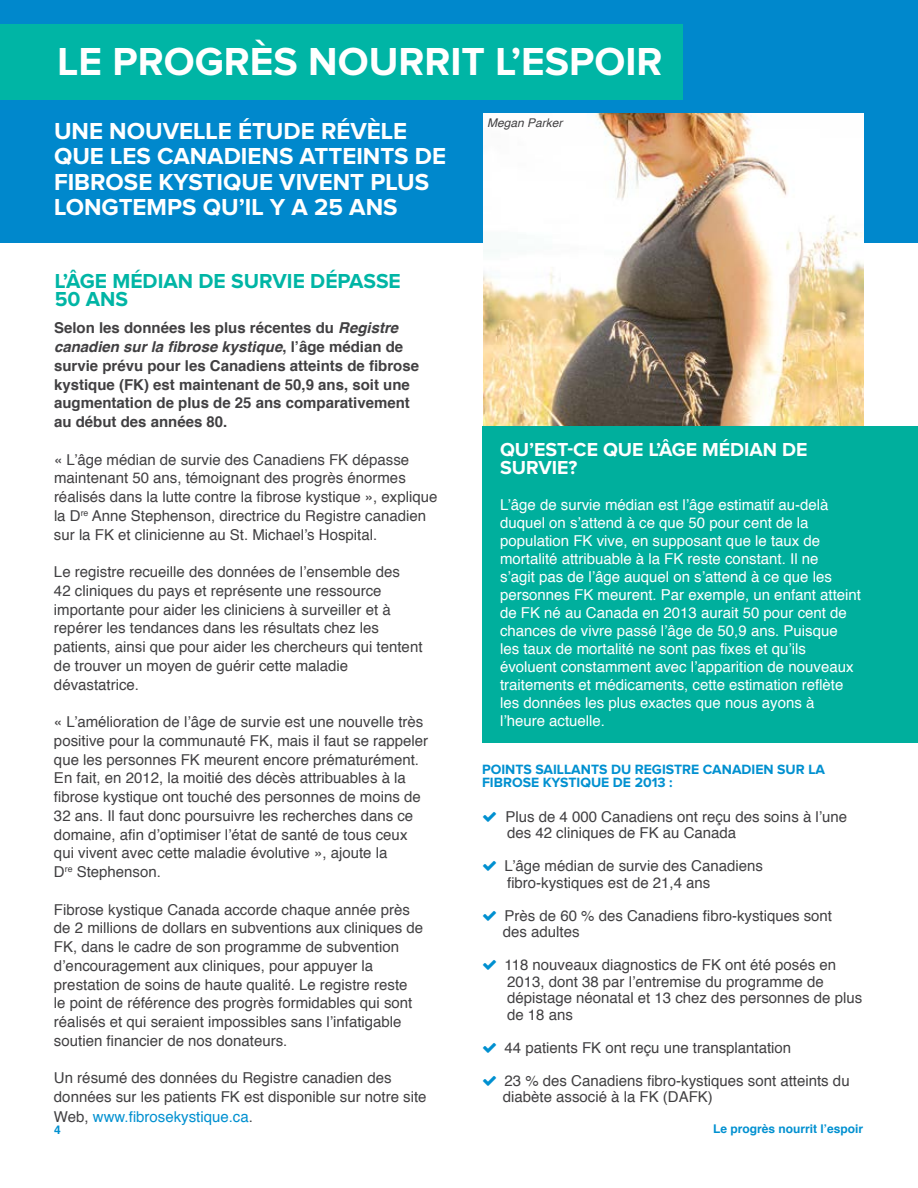
<style>
.page{position:relative;width:918px;height:1188px;background:#fff}
.page>*{position:absolute;margin:0;border:0;box-sizing:border-box;transform-origin:0 0}
.t1{font:700 40.5px "Proxima Nova";color:#fff}
.t2{font:700 24px/25.5px "Proxima Nova";color:#fff}
.t3{font:700 21px/18px "Proxima Nova";color:#00b5a5}
.t4{font:700 19.5px/18px "Proxima Nova";color:#fff}
.t5{font:15px/18.8px "Helvetica";color:#414042}
.t6{font:15px/18px "Helvetica";color:#fff}
.t7{font:700 15px/18.8px "Helvetica";color:#414042}
.t8{font:700 13.95px/13.5px "Proxima Nova";color:#0090d0}
.t9{font:700 12px "Helvetica";color:#0090d0}
.t10{font:italic 12px "Helvetica";color:#414042}
.s1{font-style:italic}
.s2{color:#0090d0}
</style>
<div class="page">
<div style="left:0;top:0;width:918px;height:243px;background:#08c"></div>
<div style="left:0;top:24px;width:682px;height:75px;background:#00b5a5"></div>
<img style="left:483px;top:114px;width:380px;height:312px">
<div style="left:482px;top:426px;width:436px;height:317px;background:#00af9d"></div>
<h1 class="t1" style="left:58px;top:43px;width:607px">LE PROGRÈS NOURRIT L’ESPOIR</h1>
<h2 class="t2" style="left:54px;top:119px;width:394px">UNE NOUVELLE ÉTUDE RÉVÈLE<br>QUE LES CANADIENS ATTEINTS DE<br>FIBROSE KYSTIQUE VIVENT PLUS<br>LONGTEMPS QU’IL Y A 25 ANS</h2>
<h3 class="t3" style="left:55px;top:273px;width:348px">L’ÂGE MÉDIAN DE SURVIE DÉPASSE<br>50 ANS</h3>
<p class="t7" style="left:54px;top:319px;width:367px">Selon les données les plus récentes du <span class="s1">Registre canadien sur la fibrose kystique</span>, l’âge médian de survie prévu pour les Canadiens atteints de fibrose kystique (FK) est maintenant de 50,9 ans, soit une augmentation de plus de 25 ans comparativement au début des années 80.</p>
<p class="t5" style="left:54px;top:450px;width:385px">« L’âge médian de survie des Canadiens FK dépasse maintenant 50 ans, témoignant des progrès énormes réalisés dans la lutte contre la fibrose kystique », explique la D<sup>re</sup> Anne Stephenson, directrice du Registre canadien sur la FK et clinicienne au St. Michael’s Hospital.</p>
<p class="t5" style="left:54px;top:563px;width:370px">Le registre recueille des données de l’ensemble des<br>42 cliniques du pays et représente une ressource importante pour aider les cliniciens à surveiller et à repérer les tendances dans les résultats chez les patients, ainsi que pour aider les chercheurs qui tentent de trouver un moyen de guérir cette maladie dévastatrice.</p>
<p class="t5" style="left:54px;top:713px;width:376px">« L’amélioration de l’âge de survie est une nouvelle très positive pour la communauté FK, mais il faut se rappeler que les personnes FK meurent encore prématurément.<br>En fait, en 2012, la moitié des décès attribuables à la fibrose kystique ont touché des personnes de moins de 32 ans. Il faut donc poursuivre les recherches dans ce domaine, afin d’optimiser l’état de santé de tous ceux qui vivent avec cette maladie évolutive », ajoute la<br>D<sup>re</sup> Stephenson.</p>
<p class="t5" style="left:54px;top:900px;width:371px">Fibrose kystique Canada accorde chaque année près de 2 millions de dollars en subventions aux cliniques de FK, dans le cadre de son programme de subvention d’encouragement aux cliniques, pour appuyer la prestation de soins de haute qualité. Le registre reste<br>le point de référence des progrès formidables qui sont réalisés et qui seraient impossibles sans l’infatigable soutien financier de nos donateurs.</p>
<p class="t5" style="left:54px;top:1069px;width:374px;line-height:19.2px">Un résumé des données du Registre canadien des données sur les patients FK est disponible sur notre site<br>Web, <span class="s2">www.fibrosekystique.ca</span>.</p>
<p class="t9" style="left:54px;top:1120px;width:8px">4</p>
<p class="t10" style="left:487px;top:113px;width:77px">Megan Parker</p>
<h3 class="t4" style="left:500px;top:442px;width:309px">QU’EST-CE QUE L’ÂGE MÉDIAN DE<br>SURVIE?</h3>
<p class="t6" style="left:500px;top:497px;width:363px">L’âge de survie médian est l’âge estimatif au-delà duquel on s’attend à ce que 50 pour cent de la population FK vive, en supposant que le taux de mortalité attribuable à la FK reste constant. Il ne<br>s’agit pas de l’âge auquel on s’attend à ce que les personnes FK meurent. Par exemple, un enfant atteint de FK né au Canada en 2013 aurait 50 pour cent de chances de vivre passé l’âge de 50,9 ans. Puisque<br>les taux de mortalité ne sont pas fixes et qu’ils évoluent constamment avec l’apparition de nouveaux traitements et médicaments, cette estimation reflète les données les plus exactes que nous ayons à l’heure actuelle.</p>
<p class="t8" style="left:482px;top:763px;width:345px">POINTS SAILLANTS DU REGISTRE CANADIEN SUR LA<br>FIBROSE KYSTIQUE DE 2013 :</p>
<p class="t5" style="left:505px;top:809px;width:343px;line-height:16.5px">Plus de 4 000 Canadiens ont reçu des soins à l’une des 42 cliniques de FK au Canada</p>
<p class="t5" style="left:505px;top:858px;width:260px;line-height:16.5px">L’âge médian de survie des Canadiens fibro-kystiques est de 21,4 ans</p>
<p class="t5" style="left:503px;top:908px;width:331px;line-height:16.5px">Près de 60 % des Canadiens fibro-kystiques sont des adultes</p>
<p class="t5" style="left:505px;top:957px;width:359px;line-height:16.5px">118 nouveaux diagnostics de FK ont été posés en 2013, dont 38 par l’entremise du programme de dépistage néonatal et 13 chez des personnes de plus de 18 ans</p>
<p class="t5" style="left:505px;top:1038px;width:288px">44 patients FK ont reçu une transplantation</p>
<p class="t5" style="left:503px;top:1073px;width:348px;line-height:16.5px">23 % des Canadiens fibro-kystiques sont atteints du diabète associé à la FK (DAFK)</p>
<p class="t9" style="left:713px;top:1119px;width:152px">Le progrès nourrit l’espoir</p>
</div>
